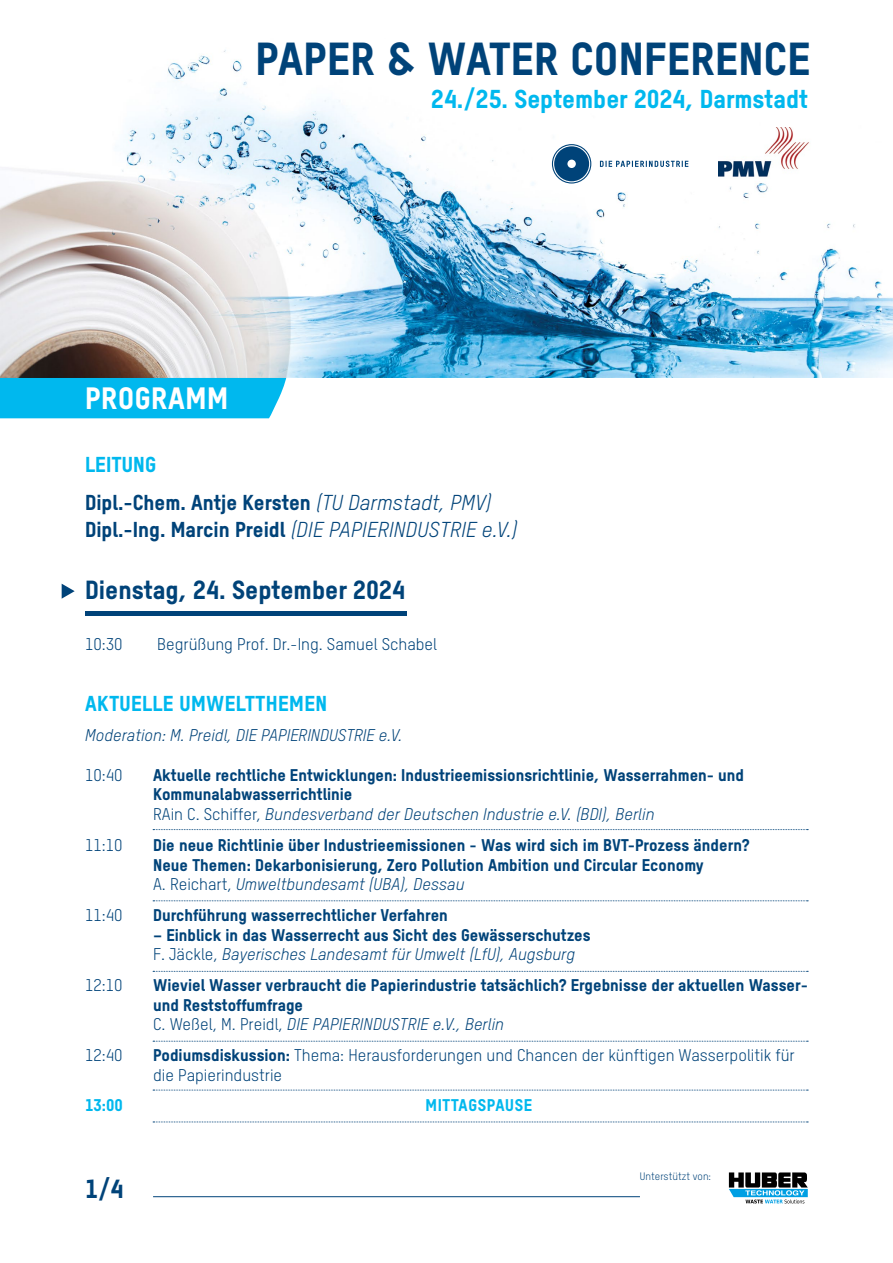
<style>
.page{position:relative;width:893px;height:1263px;background:#fff}
.page>*{position:absolute;margin:0;border:0;box-sizing:border-box;transform-origin:0 0}
.t1{font:45px "T Star Heavy";letter-spacing:.01em;color:#004379}
.t2{font:30px "T Star Heavy";letter-spacing:.02em;color:#fff}
.t3{font:25.5px "T Star Heavy";color:#004379}
.t4{font:25.2px "T Star Heavy";color:#00b8ee}
.t5{font:21px/27px "T Star Heavy";color:#004379}
.t6{font:21px "T Star Heavy";letter-spacing:.02em;color:#00b8ee}
.t7{font:16.5px/19.8px "T Star Heavy";color:#004379}
.t8{font:16.5px/19.8px "T Star Regular";color:#004379}
.t9{font:italic 16.5px "T Star Regular";color:#004379}
.t10{font:16.5px "T Star Heavy";letter-spacing:.035em;color:#00b8ee}
.t11{font:10.5px "T Star Regular";color:#004379}
.s1{font-family:"T Star Regular";font-style:italic}
.s2{font-family:"T Star Regular"}
.s3{font-family:"T Star Heavy"}
</style>
<div class="page">
<img style="left:0;top:50px;width:893px;height:328px">
<svg style="left:153px;top:829px;width:655px;height:1px"></svg>
<svg style="left:62px;top:584px;width:13px;height:15px"></svg>
<hr style="left:85px;top:611px;width:321px;height:4px;background:#004379">
<svg style="left:153px;top:900px;width:655px;height:1px"></svg>
<svg style="left:153px;top:971px;width:655px;height:1px"></svg>
<svg style="left:153px;top:1041px;width:655px;height:1px"></svg>
<svg style="left:153px;top:1090px;width:655px;height:1px"></svg>
<div style="left:0;top:378px;width:286px;height:40px;background:#00b8ee"></div>
<svg style="left:153px;top:1121px;width:655px;height:1px"></svg>
<hr style="left:153px;top:1196px;width:487px;height:1px;background:#004379">
<svg style="left:729px;top:1172px;width:79px;height:31px"></svg>
<svg style="left:552px;top:144px;width:39px;height:40px"></svg>
<svg style="left:600px;top:161px;width:88px;height:6px"></svg>
<img style="left:718px;top:128px;width:122px;height:50px">
<p class="t1" style="left:255px;top:31px;width:556px">PAPER &amp; WATER CONFERENCE</p>
<p class="t2" style="left:85px;top:379px;width:144px">PROGRAMM</p>
<p class="t4" style="left:431px;top:83px;width:378px">24./25. September 2024, Darmstadt</p>
<p class="t6" style="left:85px;top:452px;width:73px">LEITUNG</p>
<p class="t5" style="left:85px;top:488px;width:434px">Dipl.-Chem. Antje Kersten <span class="s1">(TU Darmstadt, PMV)<br></span>Dipl.-Ing. Marcin Preidl <span class="s1">(DIE PAPIERINDUSTRIE e.V.)</span></p>
<p class="t3" style="left:85px;top:574px;width:322px">Dienstag, 24. September 2024</p>
<p class="t8" style="left:85px;top:633px;width:39px">10:30</p>
<p class="t8" style="left:157px;top:633px;width:281px">Begrüßung Prof. Dr.-Ing. Samuel Schabel</p>
<p class="t6" style="left:85px;top:690px;width:244px">AKTUELLE UMWELTTHEMEN</p>
<p class="t9" style="left:85px;top:725px;width:319px">Moderation: M. Preidl, DIE PAPIERINDUSTRIE e.V.</p>
<p class="t8" style="left:85px;top:765px;width:39px">10:40</p>
<p class="t7" style="left:153px;top:764px;width:593px">Aktuelle rechtliche Entwicklungen: Industrieemissionsrichtlinie, Wasserrahmen- und<br>Kommunalabwasserrichtlinie<br><span class="s2">RAin C. Schiffer,</span> <span class="s1">Bundesverband der Deutschen Industrie e.V. (BDI), Berlin</span></p>
<p class="t8" style="left:85px;top:835px;width:39px">11:10</p>
<p class="t7" style="left:153px;top:834px;width:598px">Die neue Richtlinie über Industrieemissionen - Was wird sich im BVT-Prozess ändern?<br>Neue Themen: Dekarbonisierung, Zero Pollution Ambition und Circular Economy<br><span class="s2">A. Reichart,</span> <span class="s1">Umweltbundesamt (UBA), Dessau</span></p>
<p class="t8" style="left:85px;top:905px;width:39px">11:40</p>
<p class="t7" style="left:153px;top:904px;width:296px">Durchführung wasserrechtlicher Verfahren</p>
<p class="t7" style="left:153px;top:924px;width:439px">– Einblick in das Wasserrecht aus Sicht des Gewässerschutzes<br><span class="s2">F. Jäckle,</span> <span class="s1">Bayerisches Landesamt für Umwelt (LfU), Augsburg</span></p>
<p class="t8" style="left:85px;top:975px;width:39px">12:10</p>
<p class="t7" style="left:153px;top:974px;width:656px">Wieviel Wasser verbraucht die Papierindustrie tatsächlich? Ergebnisse der aktuellen Wasser&shy;und Reststoffumfrage<br><span class="s2">C. Weßel, M. Preidl,</span> <span class="s1">DIE PAPIERINDUSTRIE e.V., Berlin</span></p>
<p class="t8" style="left:85px;top:1045px;width:39px">12:40</p>
<p class="t8" style="left:153px;top:1045px;width:643px"><span class="s3">Podiumsdiskussion:</span> Thema: Herausforderungen und Chancen der künftigen Wasserpolitik für die Papierindustrie</p>
<p class="t10" style="left:85px;top:1095px;width:39px">13:00</p>
<p class="t10" style="left:426px;top:1095px;width:108px">MITTAGSPAUSE</p>
<p class="t3" style="left:85px;top:1172px;width:40px">1/4</p>
<p class="t11" style="left:640px;top:1170px;width:73px">Unterstützt von:</p>
</div>
